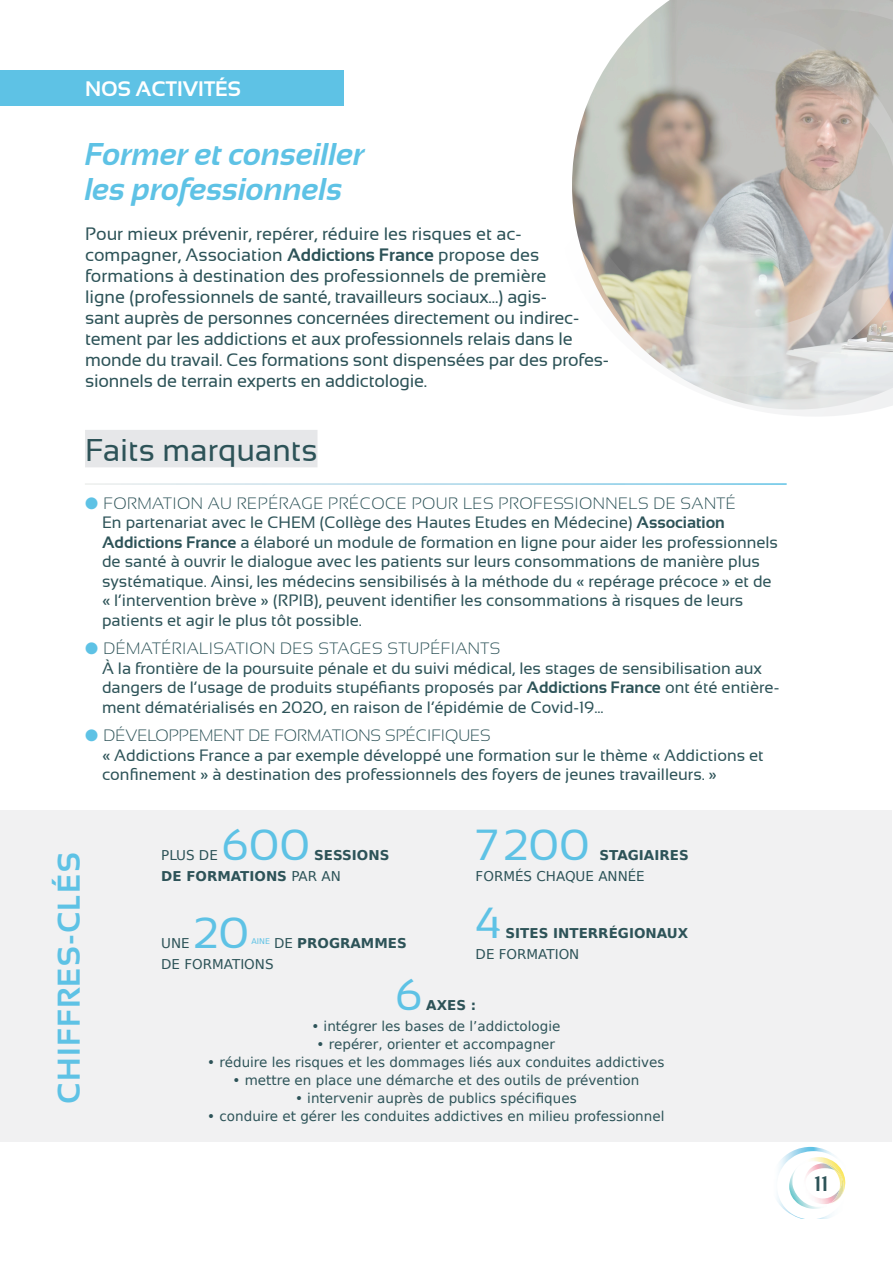
<style>
.page{position:relative;width:893px;height:1263px;background:#fff}
.page>*{position:absolute;margin:0;border:0;box-sizing:border-box;transform-origin:0 0}
.texte_labeur{font:43.5px "Sansation";color:#5ec2e5}
.sous_titre{font:italic 700 31.5px/34.5px "Sansation";color:#5ec2e5}
.sous_titre-2{font:31.5px "Sansation";color:#2d5358}
.sous_titre-3{font:700 31.5px "Sansation";letter-spacing:.04em;color:#5ec2e5}
.titre{font:700 21px "Sansation";color:#fff}
.t1{font:700 21px "Sansation";color:#2d5358}
.texte_labeur-2{font:18px/21px "Sansation";letter-spacing:-.01em;color:#2d5358}
.texte_labeur-3{font:16.5px/19.5px "Sansation";color:#2d5358}
.texte_labeur-4{font:300 16.5px "Sansation";letter-spacing:.025em;color:#2d5358}
.texte_labeur-5{font:300 16.5px "Sansation";color:#2d5358}
.texte_labeur-6{font:13.5px/21px "DejaVu Sans";color:#2d5358}
.texte_labeur-7{font:700 13.5px/21px "DejaVu Sans";color:#2d5358}
.s1{font-weight:700}
.s2{color:#5ec2e5}
.s3{font-weight:400}
</style>
<div class="page">
<img style="left:777px;top:1147px;width:69px;height:72px">
<img style="left:789px;top:1157px;width:56px;height:52px">
<img style="left:825px;top:1163px;width:19px;height:40px">
<div style="left:0;top:810px;width:892px;height:332px;background:#f1f1f2"></div>
<div style="left:0;top:70px;width:343px;height:35px;background:#5ec2e5"></div>
<div style="left:85px;top:430px;width:232px;height:37px;background:#e6e7e9"></div>
<svg style="left:572px;top:0;width:321px;height:416px;background:#c9c6c0"></svg>
<p class="titre" style="left:85px;top:77px;width:157px">NOS ACTIVITÉS</p>
<p class="sous_titre" style="left:85px;top:137px;width:281px">Former et conseiller les professionnels</p>
<p class="texte_labeur-2" style="left:85px;top:223px;width:525px">Pour mieux prévenir, repérer, réduire les risques et ac&shy;compagner, Association <span class="s1">Addictions France</span> propose des formations à destination des professionnels de première<br>ligne (professionnels de santé, travailleurs sociaux...) agis-<br>sant auprès de personnes concernées directement ou indirec&shy;tement par les addictions et aux professionnels relais dans le monde du travail. Ces formations sont dispensées par des profes&shy;sionnels de terrain experts en addictologie.</p>
<p class="sous_titre-2" style="left:85px;top:432px;width:234px">Faits marquants</p>
<p class="texte_labeur-4" style="left:85px;top:494px;width:652px"><span class="s2">●</span> FORMATION AU REPÉRAGE PRÉCOCE POUR LES PROFESSIONNELS DE SANTÉ</p>
<p class="texte_labeur-3" style="left:102px;top:513px;width:678px">En partenariat avec le CHEM (Collège des Hautes Etudes en Médecine) <span class="s1">Association Addictions France</span> a élaboré un module de formation en ligne pour aider les professionnels de santé à ouvrir le dialogue avec les patients sur leurs consommations de manière plus systématique. Ainsi, les médecins sensibilisés à la méthode du « repérage précoce » et de « l’intervention brève » (RPIB), peuvent identifier les consommations à risques de leurs patients et agir le plus tôt possible.</p>
<p class="texte_labeur-4" style="left:85px;top:639px;width:417px"><span class="s2">●</span> DÉMATÉRIALISATION DES STAGES STUPÉFIANTS</p>
<p class="texte_labeur-3" style="left:102px;top:658px;width:679px">À la frontière de la poursuite pénale et du suivi médical, les stages de sensibilisation aux dangers de l’usage de produits stupéfiants proposés par <span class="s1">Addictions France</span> ont été entière&shy;ment dématérialisés en 2020, en raison de l’épidémie de Covid-19...</p>
<p class="texte_labeur-5" style="left:85px;top:726px;width:407px"><span class="s2">●</span> DÉVELOPPEMENT DE FORMATIONS SPÉCIFIQUES</p>
<p class="texte_labeur-3" style="left:102px;top:745px;width:663px">« Addictions France a par exemple développé une formation sur le thème « Addictions et confinement » à destination des professionnels des foyers de jeunes travailleurs. »</p>
<p class="sous_titre-3" style="left:51px;top:1104px;width:253px;rotate:-90deg">CHIFFRES-CLÉS</p>
<p class="texte_labeur" style="left:222px;top:820px;width:90px">600</p>
<p class="texte_labeur-7" style="left:161px;top:844px;width:230px;text-indent:153px">SESSIONS<br>DE FORMATIONS <span class="s3">PAR AN</span></p>
<p class="texte_labeur-6" style="left:161px;top:844px;width:58px">PLUS DE</p>
<p class="texte_labeur" style="left:476px;top:820px;width:116px">7200</p>
<p class="texte_labeur-6" style="left:476px;top:844px;width:215px;text-indent:124px"><span class="s1">STAGIAIRES<br></span>FORMÉS CHAQUE ANNÉE</p>
<p class="texte_labeur" style="left:476px;top:898px;width:27px">4</p>
<p class="texte_labeur" style="left:194px;top:909px;width:57px">20</p>
<p class="texte_labeur-7" style="left:476px;top:922px;width:214px;text-indent:30px">SITES INTERRÉGIONAUX<br><span class="s3">DE FORMATION</span></p>
<p class="texte_labeur-6" style="left:161px;top:932px;width:247px;text-indent:90px"><sup>AINE</sup> DE <span class="s1">PROGRAMMES<br></span>DE FORMATIONS</p>
<p class="texte_labeur" style="left:395px;top:971px;width:28px">6</p>
<p class="texte_labeur-6" style="left:161px;top:932px;width:30px">UNE</p>
<p class="texte_labeur-7" style="left:426px;top:994px;width:51px">AXES :</p>
<p class="texte_labeur-6" style="left:311px;top:1015px;width:251px">• intégrer les bases de l’addictologie</p>
<p class="texte_labeur-6" style="left:317px;top:1033px;width:240px">• repérer, orienter et accompagner</p>
<p class="texte_labeur-6" style="left:207px;top:1051px;width:459px">• réduire les risques et les dommages liés aux conduites addictives</p>
<p class="texte_labeur-6" style="left:232px;top:1069px;width:408px">• mettre en place une démarche et des outils de prévention</p>
<p class="texte_labeur-6" style="left:295px;top:1087px;width:283px">• intervenir auprès de publics spécifiques</p>
<p class="texte_labeur-6" style="left:207px;top:1105px;width:459px">• conduire et gérer les conduites addictives en milieu professionnel</p>
<p class="t1" style="left:814px;top:1172px;width:16px">11</p>
</div>
